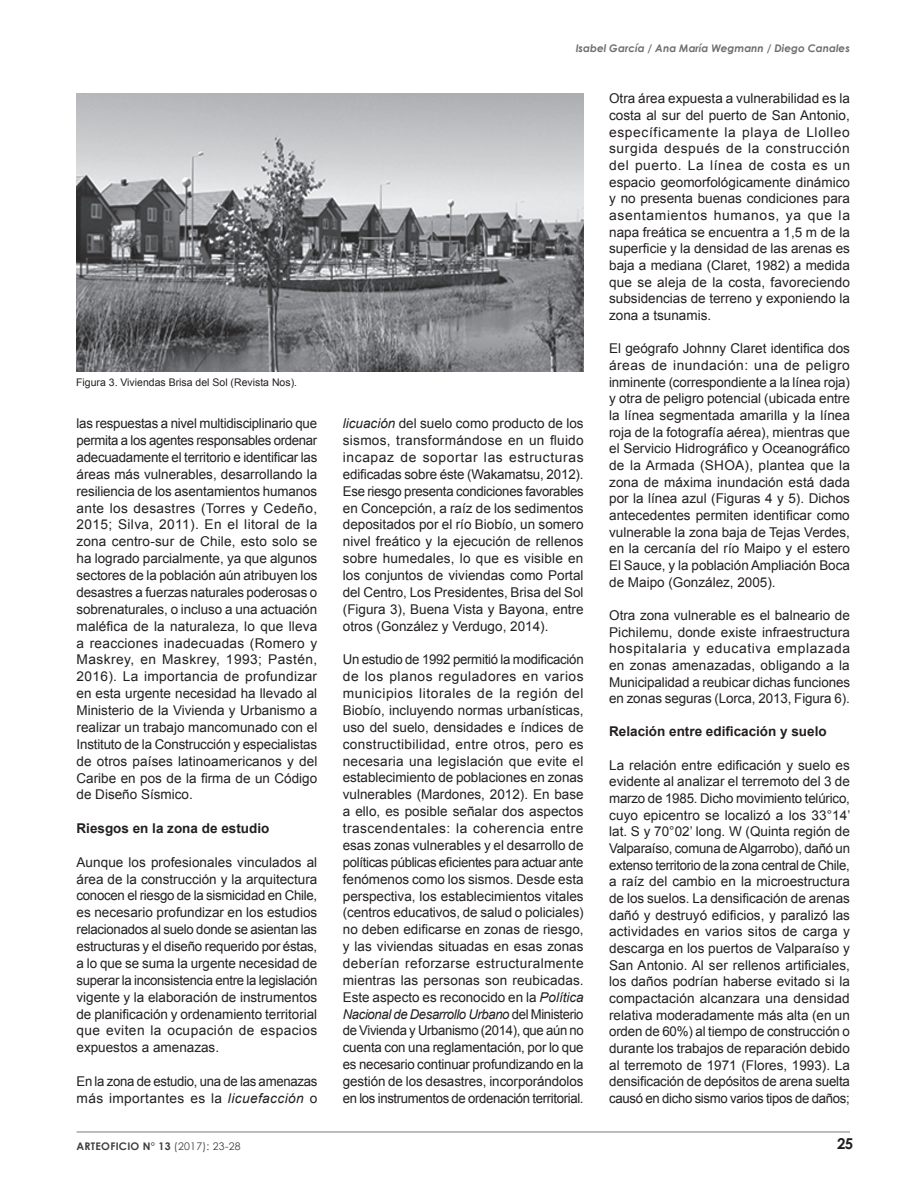
<style>
.page{position:relative;width:918px;height:1188px;background:#fff}
.page>*{position:absolute;margin:0;border:0;box-sizing:border-box;transform-origin:0 0}
.t1{font:700 15px "Century Gothic";color:#231f20}
.contenidos{font:13.5px/16.6px "Arial";color:#231f20;text-align:justify}
.contenidos-2{font:13.5px/17px "Arial";letter-spacing:-.025em;color:#231f20}
.sub_titulo{font:700 13.5px "Arial";color:#231f20}
.pie_de_foto{font:10.5px "Arial";color:#231f20}
.autor{font:italic 700 10.5px "Century Gothic";color:#6c6d70}
.t2{font:700 10.5px "Century Gothic";letter-spacing:.025em;color:#3e3e3f}
.s1{font-style:italic}
.s2{font-weight:400}
</style>
<div class="page">
<hr style="left:77px;top:1132px;width:773px;height:1px;background:#231f20">
<img style="left:77px;top:94px;width:507px;height:278px">
<p class="pie_de_foto" style="left:76px;top:375px;width:222px">Figura 3. Viviendas Brisa del Sol (Revista Nos).</p>
<p class="contenidos" style="left:77px;top:415px;width:242px">las respuestas a nivel multidisciplinario que permita a los agentes responsables ordenar adecuadamente el territorio e identificar las áreas más vulnerables, desarrollando la resiliencia de los asentamientos humanos ante los desastres (Torres y Cedeño, 2015; Silva, 2011). En el litoral de la zona centro-sur de Chile, esto solo se ha logrado parcialmente, ya que algunos sectores de la población aún atribuyen los desastres a fuerzas naturales poderosas o sobrenaturales, o incluso a una actuación maléfica de la naturaleza, lo que lleva a reacciones inadecuadas (Romero y Maskrey, en Maskrey, 1993; Pastén, 2016). La importancia de profundizar en esta urgente necesidad ha llevado al Ministerio de la Vivienda y Urbanismo a realizar un trabajo mancomunado con el Instituto de la Construcción y especialistas de otros países latinoamericanos y del Caribe en pos de la firma de un Código de Diseño Sísmico.</p>
<p class="sub_titulo" style="left:77px;top:819px;width:194px">Riesgos en la zona de estudio</p>
<p class="contenidos" style="left:77px;top:854px;width:242px">Aunque los profesionales vinculados al área de la construcción y la arquitectura conocen el riesgo de la sismicidad en Chile, es necesario profundizar en los estudios relacionados al suelo donde se asientan las estructuras y el diseño requerido por éstas, a lo que se suma la urgente necesidad de superar la inconsistencia entre la legislación vigente y la elaboración de instrumentos de planificación y ordenamiento territorial que eviten la ocupación de espacios expuestos a amenazas.</p>
<p class="contenidos-2" style="left:77px;top:1073px;width:242px">En la zona de estudio, una de las amenazas más importantes es la <span class="s1">licuefacción</span> o</p>
<p class="t2" style="left:77px;top:1139px;width:166px">ARTEOFICIO N° 13 <span class="s2">(2017): 23-28</span></p>
<p class="autor" style="left:576px;top:41px;width:276px">Isabel García / Ana María Wegmann / Diego Canales</p>
<p class="contenidos" style="left:343px;top:415px;width:242px"><span class="s1">licuación</span> del suelo como producto de los sismos, transformándose en un fluido incapaz de soportar las estructuras edificadas sobre éste (Wakamatsu, 2012).<br>Ese riesgo presenta condiciones favorables en Concepción, a raíz de los sedimentos depositados por el río Biobío, un somero nivel freático y la ejecución de rellenos sobre humedales, lo que es visible en los conjuntos de viviendas como Portal del Centro, Los Presidentes, Brisa del Sol (Figura 3), Buena Vista y Bayona, entre otros (González y Verdugo, 2014).</p>
<p class="contenidos" style="left:343px;top:651px;width:242px">Un estudio de 1992 permitió la modificación de los planos reguladores en varios municipios litorales de la región del Biobío, incluyendo normas urbanísticas, uso del suelo, densidades e índices de constructibilidad, entre otros, pero es necesaria una legislación que evite el establecimiento de poblaciones en zonas vulnerables (Mardones, 2012). En base a ello, es posible señalar dos aspectos trascendentales: la coherencia entre esas zonas vulnerables y el desarrollo de políticas públicas eficientes para actuar ante fenómenos como los sismos. Desde esta perspectiva, los establecimientos vitales (centros educativos, de salud o policiales) no deben edificarse en zonas de riesgo, y las viviendas situadas en esas zonas deberían reforzarse estructuralmente mientras las personas son reubicadas.<br>Este aspecto es reconocido en la <span class="s1">Política Nacional de Desarrollo Urbano</span> del Ministerio de Vivienda y Urbanismo (2014), que aún no cuenta con una reglamentación, por lo que es necesario continuar profundizando en la gestión de los desastres, incorporándolos en los instrumentos de ordenación territorial.</p>
<p class="contenidos" style="left:609px;top:90px;width:242px">Otra área expuesta a vulnerabilidad es la costa al sur del puerto de San Antonio, específicamente la playa de Llolleo surgida después de la construcción del puerto. La línea de costa es un espacio geomorfológicamente dinámico y no presenta buenas condiciones para asentamientos humanos, ya que la napa freática se encuentra a 1,5 m de la superficie y la densidad de las arenas es baja a mediana (Claret, 1982) a medida que se aleja de la costa, favoreciendo subsidencias de terreno y exponiendo la zona a tsunamis.</p>
<p class="contenidos" style="left:609px;top:340px;width:242px">El geógrafo Johnny Claret identifica dos áreas de inundación: una de peligro inminente (correspondiente a la línea roja) y otra de peligro potencial (ubicada entre la línea segmentada amarilla y la línea roja de la fotografía aérea), mientras que el Servicio Hidrográfico y Oceanográfico de la Armada (SHOA), plantea que la zona de máxima inundación está dada por la línea azul (Figuras 4 y 5). Dichos antecedentes permiten identificar como vulnerable la zona baja de Tejas Verdes, en la cercanía del río Maipo y el estero El Sauce, y la población Ampliación Boca de Maipo (González, 2005).</p>
<p class="contenidos" style="left:609px;top:607px;width:242px">Otra zona vulnerable es el balneario de Pichilemu, donde existe infraestructura hospitalaria y educativa emplazada en zonas amenazadas, obligando a la Municipalidad a reubicar dichas funciones en zonas seguras (Lorca, 2013, Figura 6).</p>
<p class="sub_titulo" style="left:609px;top:723px;width:219px">Relación entre edificación y suelo</p>
<p class="contenidos" style="left:609px;top:757px;width:243px">La relación entre edificación y suelo es evidente al analizar el terremoto del 3 de marzo de 1985. Dicho movimiento telúrico, cuyo epicentro se localizó a los 33°14’ lat. S y 70°02’ long. W (Quinta región de Valparaíso, comuna de Algarrobo), dañó un extenso territorio de la zona central de Chile, a raíz del cambio en la microestructura de los suelos. La densificación de arenas dañó y destruyó edificios, y paralizó las actividades en varios sitos de carga y descarga en los puertos de Valparaíso y San Antonio. Al ser rellenos artificiales, los daños podrían haberse evitado si la compactación alcanzara una densidad relativa moderadamente más alta (en un orden de 60%) al tiempo de construcción o durante los trabajos de reparación debido al terremoto de 1971 (Flores, 1993). La densificación de depósitos de arena suelta causó en dicho sismo varios tipos de daños;</p>
<p class="t1" style="left:837px;top:1134px;width:18px">25</p>
</div>
